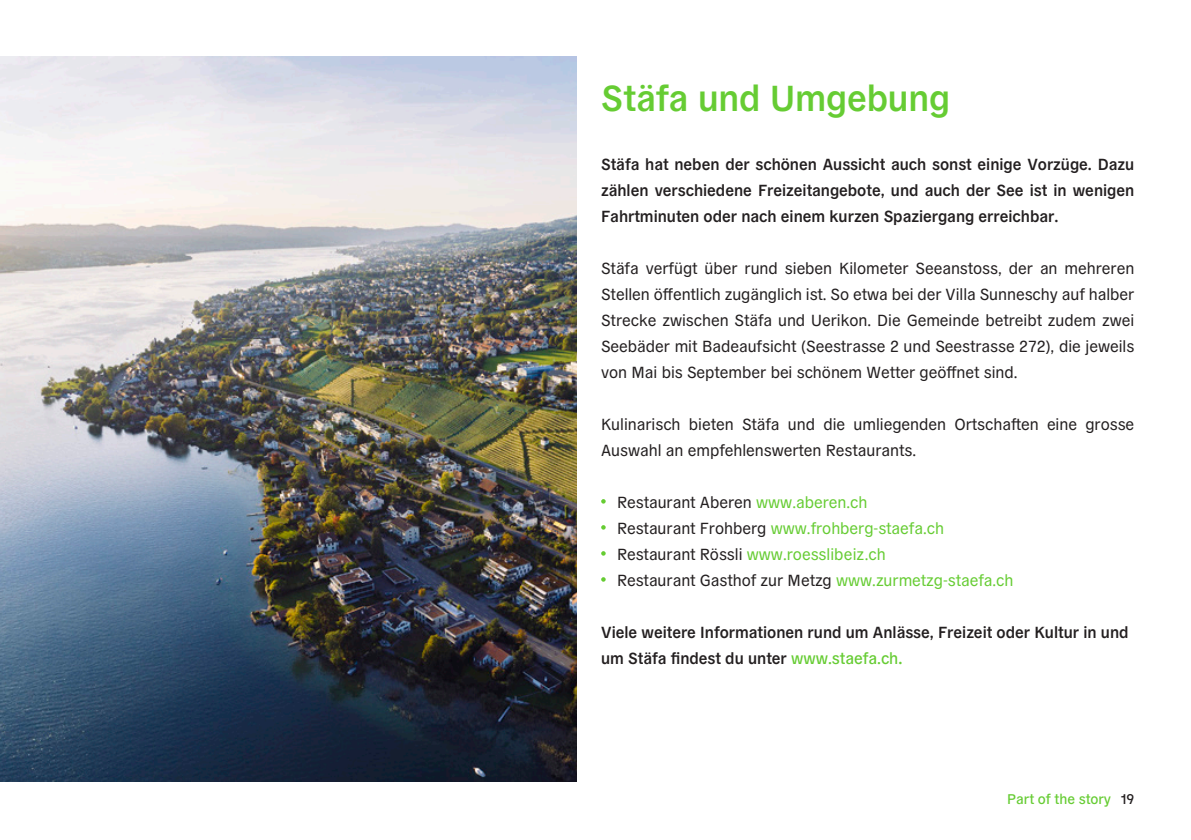
<style>
.page{position:relative;width:1191px;height:840px;background:#fff}
.page>*{position:absolute;margin:0;border:0;box-sizing:border-box;transform-origin:0 0}
.t1{font:600 36px "General Grotesque";color:#6c3}
.Fließtext_Flatter{font:16px/26px "General Grotesque";color:#231f20;text-align:justify}
.COPY{font:600 16px/26px "General Grotesque";color:#231f20;text-align:justify}
.Fließtext_Flatter-2{font:16px "General Grotesque";color:#6c3}
.t2{font:14px "General Grotesque";color:#6c3}
.s1{color:#6c3}
.s2{color:#231f20}
.s3{font-weight:400;color:#6c3}
</style>
<div class="page">
<svg style="left:601px;top:499px;width:4px;height:4px"></svg>
<svg style="left:601px;top:525px;width:4px;height:4px"></svg>
<svg style="left:601px;top:551px;width:4px;height:4px"></svg>
<svg style="left:601px;top:577px;width:4px;height:4px"></svg>
<img style="left:0;top:57px;width:576px;height:724px">
<p class="t1" style="left:601px;top:73px;width:350px">Stäfa und Umgebung</p>
<p class="COPY" style="left:601px;top:149px;width:534px">Stäfa hat neben der schönen Aussicht auch sonst einige Vorzüge. Dazu zählen verschiedene Freizeitangebote, und auch der See ist in wenigen Fahrtminuten oder nach einem kurzen Spaziergang erreichbar.</p>
<p class="Fließtext_Flatter" style="left:601px;top:254px;width:534px">Stäfa verfügt über rund sieben Kilometer Seeanstoss, der an mehreren Stellen öffentlich zugänglich ist. So etwa bei der Villa Sunneschy auf halber Strecke zwischen Stäfa und Uerikon. Die Gemeinde betreibt zudem zwei Seebäder mit Badeaufsicht (Seestrasse 2 und Seestrasse 272), die jeweils von Mai bis September bei schönem Wetter geöffnet sind.</p>
<p class="Fließtext_Flatter" style="left:601px;top:410px;width:534px">Kulinarisch bieten Stäfa und die umliegenden Ortschaften eine grosse<br>Auswahl an empfehlenswerten Restaurants.</p>
<p class="Fließtext_Flatter" style="left:617px;top:488px;width:252px">Restaurant Aberen <span class="s1">www.aberen.ch</span></p>
<p class="Fließtext_Flatter-2" style="left:617px;top:517px;width:328px"><span class="s2">Restaurant Frohberg</span> www.frohberg-staefa.ch</p>
<p class="Fließtext_Flatter-2" style="left:617px;top:543px;width:270px"><span class="s2">Restaurant Rössli</span> www.roesslibeiz.ch</p>
<p class="Fließtext_Flatter" style="left:617px;top:566px;width:398px">Restaurant Gasthof zur Metzg <span class="s1">www.zurmetzg-staefa.ch</span></p>
<p class="COPY" style="left:601px;top:617px;width:529px">Viele weitere Informationen rund um Anlässe, Freizeit oder Kultur in und um Stäfa findest du unter <span class="s3">www.staefa.ch</span><span class="s1">.</span></p>
<p class="t2" style="left:1007px;top:789px;width:128px">Part of the story <span class="s2">19</span></p>
</div>
